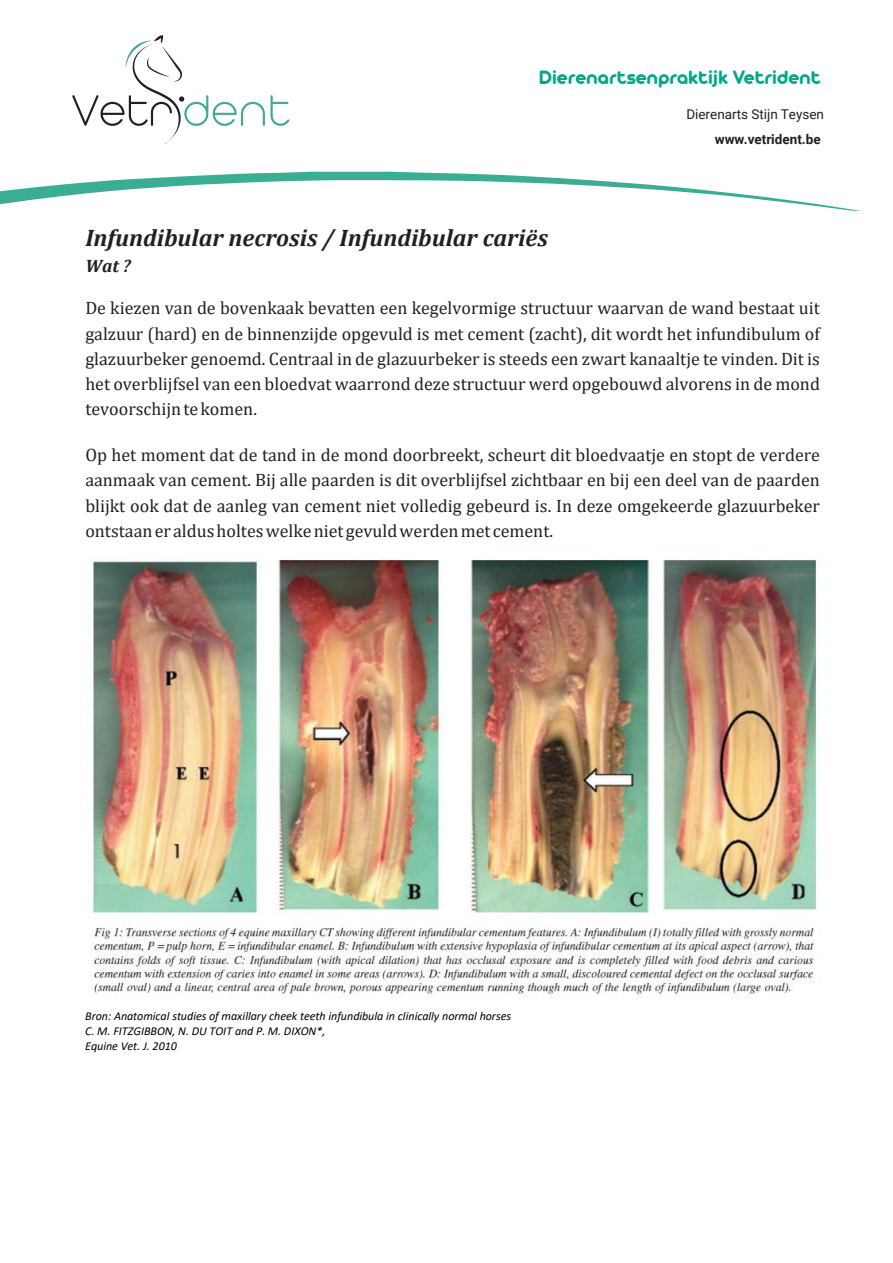
<style>
.page{position:relative;width:893px;height:1263px;background:#fff}
.page>*{position:absolute;margin:0;border:0;box-sizing:border-box;transform-origin:0 0}
.t1{font:italic 700 24px "Cambria";color:#231f20}
.t2{font:700 21px "Arista Pro Alternate";color:#00a887}
.t3{font:18px/25.2px "Cambria";color:#231f20;text-align:justify}
.t4{font:italic 700 18px "Cambria";color:#231f20}
.t5{font:13.5px "Roboto";color:#231f20}
.t6{font:700 13.5px "Roboto";color:#231f20}
.t7{font:italic 12px/15.1px "Calibri";letter-spacing:-.005em;color:#000}
</style>
<div class="page">
<svg style="left:72px;top:35px;width:193px;height:109px"></svg>
<svg style="left:271px;top:95px;width:18px;height:31px"></svg>
<img style="left:90px;top:559px;width:728px;height:439px">
<svg style="left:0;top:172px;width:860px;height:39px"></svg>
<p class="t2" style="left:539px;top:64px;width:283px">Dierenartsenpraktijk Vetrident</p>
<p class="t5" style="left:686px;top:105px;width:139px">Dierenarts Stijn Teysen</p>
<p class="t6" style="left:715px;top:130px;width:107px">www.vetrident.be</p>
<h1 class="t1" style="left:85px;top:221px;width:464px">Infundibular necrosis / Infundibular cariës</h1>
<p class="t4" style="left:85px;top:254px;width:47px">Wat ?</p>
<p class="t3" style="left:85px;top:296px;width:736px">De kiezen van de bovenkaak bevatten een kegelvormige structuur waarvan de wand bestaat uit galzuur (hard) en de binnenzijde opgevuld is met cement (zacht), dit wordt het infundibulum of glazuurbeker genoemd. Centraal in de glazuurbeker is steeds een zwart kanaaltje te vinden. Dit is het overblijfsel van een bloedvat waarrond deze structuur werd opgebouwd alvorens in de mond tevoorschijn te komen.</p>
<p class="t3" style="left:85px;top:442px;width:736px">Op het moment dat de tand in de mond doorbreekt, scheurt dit bloedvaatje en stopt de verdere aanmaak van cement. Bij alle paarden is dit overblijfsel zichtbaar en bij een deel van de paarden blijkt ook dat de aanleg van cement niet volledig gebeurd is. In deze omgekeerde glazuurbeker ontstaan er aldus holtes welke niet gevuld werden met cement.</p>
<p class="t7" style="left:85px;top:1009px;width:427px">Bron: Anatomical studies of maxillary cheek teeth infundibula in clinically normal horses<br>C. M. FITZGIBBON, N. DU TOIT and P. M. DIXON*,<br>Equine Vet. J. 2010</p>
</div>
